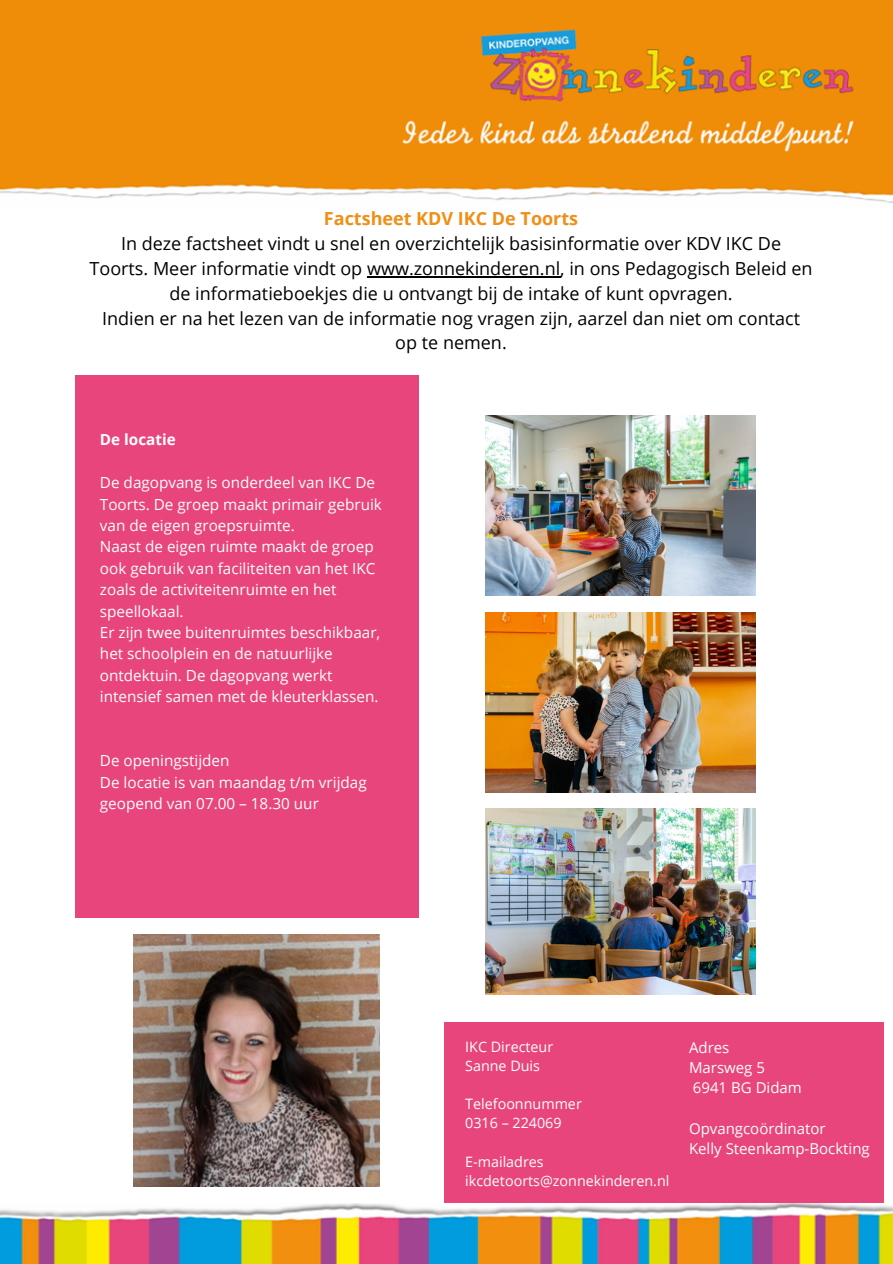
<style>
.page{position:relative;width:893px;height:1264px;background:#fff}
.page>*{position:absolute;margin:0;border:0;box-sizing:border-box;transform-origin:0 0}
.t1{font:18px/24.8px "Open Sans";color:#000;text-align:center}
.t2{font:15.3px/21.3px "Open Sans";color:#fff}
.t3{font:700 15.3px "Open Sans";color:#fff}
.t4{font:15px "Open Sans";color:#fff}
.t5{font:14.25px "Open Sans";color:#fff}
.s1{font-weight:700;color:#ef8f17}
</style>
<div class="page">
<div style="left:75px;top:375px;width:344px;height:542px;background:#e8457c"></div>
<div style="left:444px;top:1022px;width:439px;height:180px;background:#e8457c"></div>
<img style="left:485px;top:415px;width:270px;height:180px">
<img style="left:485px;top:612px;width:270px;height:180px">
<img style="left:485px;top:808px;width:270px;height:186px">
<img style="left:0;top:1202px;width:892px;height:61px">
<img style="left:0;top:0;width:892px;height:203px">
<img style="left:133px;top:934px;width:247px;height:252px">
<hr style="left:367px;top:276px;width:193px;height:1px;background:#000">
<p class="t1" style="left:90px;top:206px;width:724px"><span class="s1">Factsheet KDV IKC De Toorts<br></span>In deze factsheet vindt u snel en overzichtelijk basisinformatie over KDV IKC De Toorts. Meer informatie vindt op www.zonnekinderen.nl, in ons Pedagogisch Beleid en de informatieboekjes die u ontvangt bij de intake of kunt opvragen.<br>Indien er na het lezen van de informatie nog vragen zijn, aarzel dan niet om contact op te nemen.</p>
<p class="t3" style="left:100px;top:429px;width:77px">De locatie</p>
<p class="t2" style="left:100px;top:471px;width:283px">De dagopvang is onderdeel van IKC De<br>Toorts. De groep maakt primair gebruik van de eigen groepsruimte.</p>
<p class="t2" style="left:100px;top:536px;width:277px">Naast de eigen ruimte maakt de groep ook gebruik van faciliteiten van het IKC zoals de activiteitenruimte en het speellokaal.</p>
<p class="t2" style="left:100px;top:621px;width:282px">Er zijn twee buitenruimtes beschikbaar, het schoolplein en de natuurlijke ontdektuin. De dagopvang werkt intensief samen met de kleuterklassen.</p>
<p class="t2" style="left:100px;top:749px;width:131px">De openingstijden</p>
<p class="t2" style="left:100px;top:771px;width:268px">De locatie is van maandag t/m vrijdag geopend van 07.00 – 18.30 uur</p>
<p class="t5" style="left:465px;top:1036px;width:89px">IKC Directeur</p>
<p class="t5" style="left:465px;top:1055px;width:76px">Sanne Duis</p>
<p class="t5" style="left:465px;top:1093px;width:118px">Telefoonnummer</p>
<p class="t5" style="left:465px;top:1113px;width:98px">0316 – 224069</p>
<p class="t5" style="left:465px;top:1151px;width:80px">E-mailadres</p>
<p class="t5" style="left:465px;top:1170px;width:206px">ikcdetoorts@zonnekinderen.nl</p>
<p class="t4" style="left:689px;top:1036px;width:42px">Adres</p>
<p class="t4" style="left:689px;top:1057px;width:77px">Marsweg 5</p>
<p class="t4" style="left:692px;top:1077px;width:110px">6941 BG Didam</p>
<p class="t4" style="left:689px;top:1117px;width:138px">Opvangcoördinator</p>
<p class="t4" style="left:689px;top:1138px;width:182px">Kelly Steenkamp-Bockting</p>
</div>
